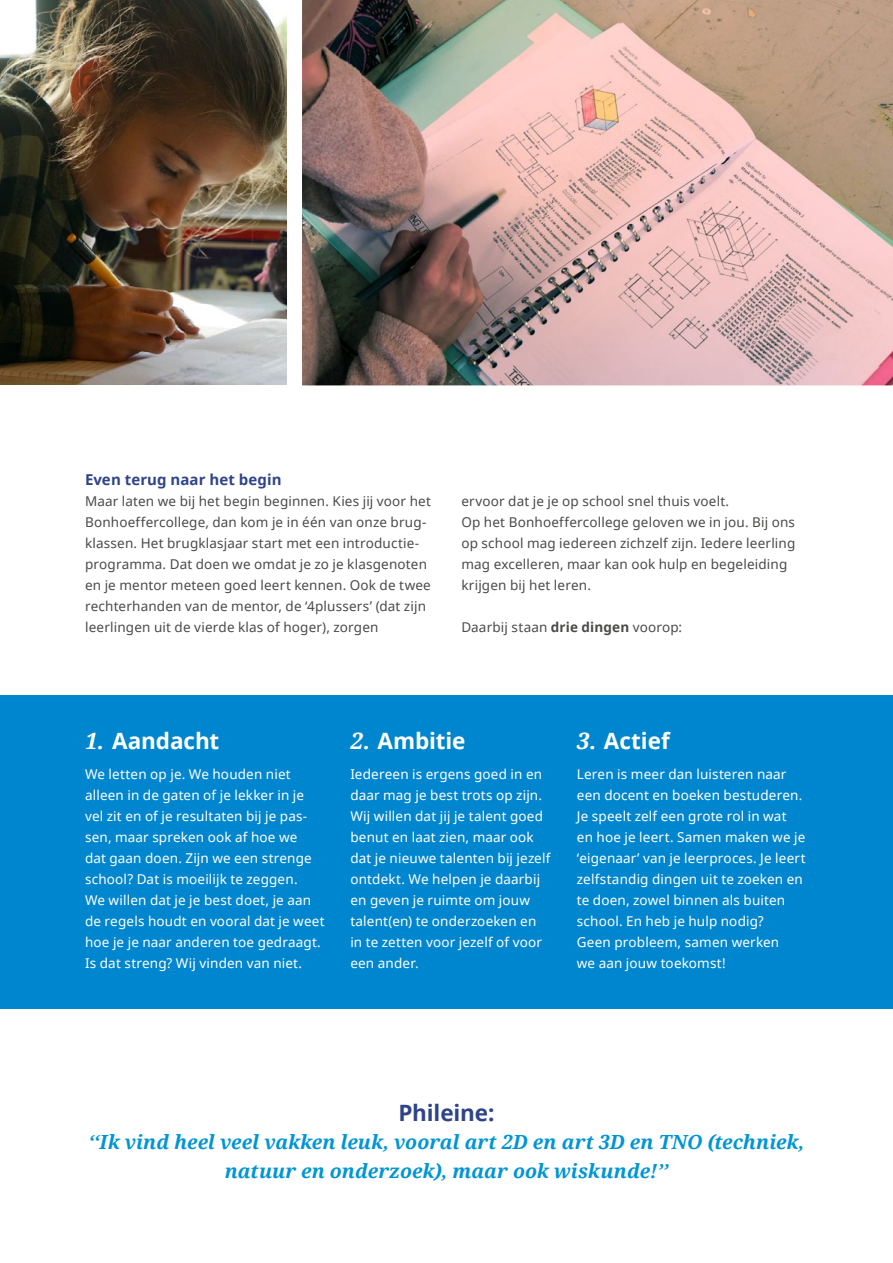
<style>
.page{position:relative;width:893px;height:1263px;background:#fff}
.page>*{position:absolute;margin:0;border:0;box-sizing:border-box;transform-origin:0 0}
.t1{font:700 22.5px "Noto Sans";letter-spacing:-.005em;color:#fff}
.t2{font:700 22.5px "Noto Sans";letter-spacing:-.01em;color:#2f4488}
.t3{font:italic 700 19.5px/28.5px "Noto Serif";letter-spacing:.005em;color:#0095d6;text-align:center}
.t4{font:700 15px "Noto Sans";letter-spacing:.005em;color:#2f4488}
.t5{font:13.5px/21px "Noto Sans";letter-spacing:.015em;color:#fff}
.t6{font:13.5px/21px "Noto Sans";letter-spacing:.01em;color:#4a4a49}
.s1{font-weight:700}
.s2{font-family:"Noto Serif";font-style:italic}
</style>
<div class="page">
<img style="left:0;top:0;width:280px;height:385px">
<img style="left:280px;top:0;width:613px;height:386px">
<div style="left:0;top:695px;width:893px;height:314px;background:#0086ce"></div>
<p class="t4" style="left:85px;top:473px;width:198px">Even terug naar het begin</p>
<p class="t6" style="left:85px;top:491px;width:347px">Maar laten we bij het begin beginnen. Kies jij voor het Bonhoeffercollege, dan kom je in één van onze brug&shy;klassen. Het brugklasjaar start met een introductie&shy;programma. Dat doen we omdat je zo je klasgenoten en je mentor meteen goed leert kennen. Ook de twee rechterhanden van de mentor, de ‘4plussers’ (dat zijn leerlingen uit de vierde klas of hoger), zorgen</p>
<p class="t6" style="left:461px;top:491px;width:335px">ervoor dat je je op school snel thuis voelt.<br>Op het Bonhoeffercollege geloven we in jou. Bij ons op school mag iedereen zichzelf zijn. Iedere leerling mag excelleren, maar kan ook hulp en begeleiding krijgen bij het leren.</p>
<p class="t6" style="left:461px;top:618px;width:222px">Daarbij staan <span class="s1">drie dingen</span> voorop:</p>
<h1 class="t1" style="left:85px;top:731px;width:136px"><span class="s2">1.</span> Aandacht</h1>
<p class="t5" style="left:85px;top:764px;width:241px">We letten op je. We houden niet alleen in de gaten of je lekker in je vel zit en of je resultaten bij je pas&shy;sen, maar spreken ook af hoe we<br>dat gaan doen. Zijn we een strenge school? Dat is moeilijk te zeggen.<br>We willen dat je je best doet, je aan de regels houdt en vooral dat je weet hoe je je naar anderen toe gedraagt.<br>Is dat streng? Wij vinden van niet.</p>
<h1 class="t1" style="left:350px;top:731px;width:117px"><span class="s2">2.</span> Ambitie</h1>
<p class="t5" style="left:350px;top:764px;width:202px">Iedereen is ergens goed in en daar mag je best trots op zijn.<br>Wij willen dat jij je talent goed benut en laat zien, maar ook dat je nieuwe talenten bij jezelf ontdekt. We helpen je daarbij en geven je ruimte om jouw talent(en) te onderzoeken en in te zetten voor jezelf of voor een ander.</p>
<h1 class="t1" style="left:577px;top:731px;width:94px"><span class="s2">3.</span> Actief</h1>
<p class="t5" style="left:577px;top:764px;width:230px">Leren is meer dan luisteren naar een docent en boeken bestuderen.<br>Je speelt zelf een grote rol in wat en hoe je leert. Samen maken we je ‘eigenaar’ van je leerproces. Je leert zelfstandig dingen uit te zoeken en te doen, zowel binnen als buiten school. En heb je hulp nodig?<br>Geen probleem, samen werken<br>we aan jouw toekomst!</p>
<h1 class="t2" style="left:398px;top:1104px;width:98px">Phileine:</h1>
<h2 class="t3" style="left:88px;top:1130px;width:718px">‘‘Ik vind heel veel vakken leuk, vooral art 2D en art 3D en TNO (techniek, natuur en onderzoek), maar ook wiskunde!’’</h2>
</div>
